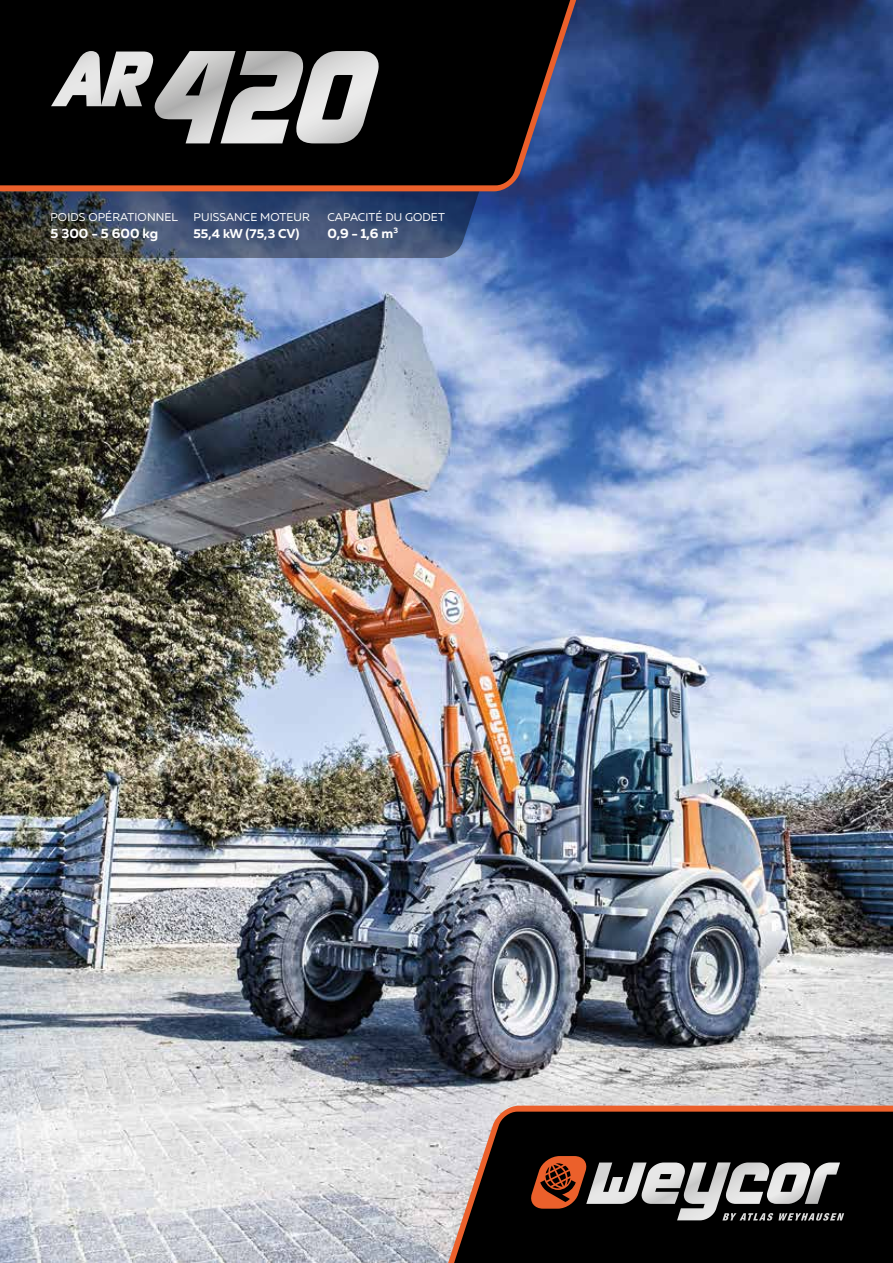
<style>
.page{position:relative;width:893px;height:1263px;background:#fff}
.page>*{position:absolute;margin:0;border:0;box-sizing:border-box;transform-origin:0 0}
.t1{font:700 13.5px "Muller";color:#fff}
.t2{font:700 12.75px "Muller";color:#fff}
.t3{font:11.25px "Muller";letter-spacing:.01em;color:#fff}
</style>
<div class="page">
<img style="left:0;top:0;width:893px;height:1263px">
<svg style="left:0;top:194px;width:530px;height:64px;background:#3a4b6b"></svg>
<svg style="left:0;top:0;width:592px;height:194px;background:#100d12"></svg>
<svg style="left:432px;top:1103px;width:461px;height:160px;background:#2d2522"></svg>
<svg style="left:531px;top:1156px;width:313px;height:64px;background:#685c58"></svg>
<svg style="left:51px;top:51px;width:328px;height:92px;background:#7a7a7a"></svg>
<p class="t3" style="left:50px;top:211px;width:129px">POIDS OPÉRATIONNEL</p>
<p class="t1" style="left:50px;top:225px;width:109px">5 300 - 5 600 kg</p>
<p class="t3" style="left:194px;top:211px;width:118px">PUISSANCE MOTEUR</p>
<p class="t2" style="left:193px;top:225px;width:107px">55,4 kW (75,3 CV)</p>
<p class="t3" style="left:327px;top:211px;width:119px">CAPACITÉ DU GODET</p>
<p class="t1" style="left:327px;top:225px;width:72px">0,9 - 1,6 m<sup>3</sup></p>
</div>
